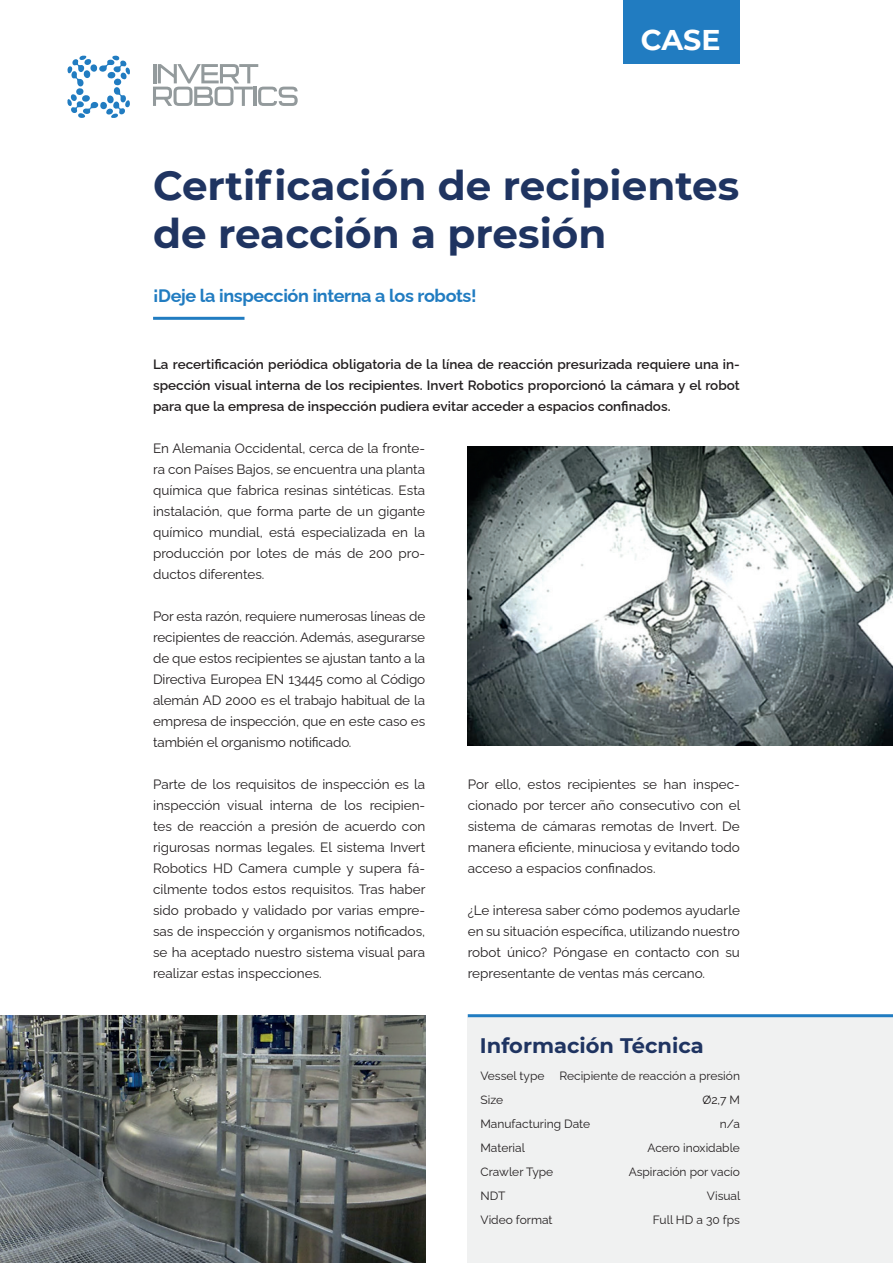
<style>
.page{position:relative;width:893px;height:1263px;background:#fff}
.page>*{position:absolute;margin:0;border:0;box-sizing:border-box;transform-origin:0 0}
.t1{font:700 40.5px/48px "Montserrat";color:#1f3461}
.t2{font:700 28.5px "Montserrat";color:#fff}
.t3{font:700 21px "Montserrat";color:#1f3461}
.t4{font:700 18px "Raleway";letter-spacing:-.02em;color:#217cc1}
.t5{font:13.5px/21px "Raleway";color:#231f20;text-align:justify}
.t6{font:600 13.5px/21px "Raleway";color:#231f20;text-align:justify}
.t7{font:12px/24px "Raleway";color:#231f20}
</style>
<div class="page">
<svg style="left:67px;top:55px;width:63px;height:63px"></svg>
<svg style="left:153px;top:64px;width:145px;height:42px"></svg>
<div style="left:468px;top:1017px;width:425px;height:246px;background:#f0f1f1"></div>
<hr style="left:153px;top:317px;width:91px;height:3px;background:#217cc1">
<hr style="left:468px;top:1014px;width:425px;height:3px;background:#217cc1">
<img style="left:0;top:1016px;width:425px;height:247px">
<div style="left:624px;top:0;width:116px;height:64px;background:#217cc1"></div>
<img style="left:468px;top:446px;width:425px;height:299px">
<h2 class="t2" style="left:641px;top:19px;width:81px">CASE</h2>
<h1 class="t1" style="left:153px;top:159px;width:588px">Certificación de recipientes de reacción a presión</h1>
<h3 class="t4" style="left:153px;top:281px;width:325px">¡Deje la inspección interna a los robots!</h3>
<p class="t6" style="left:153px;top:352px;width:588px">La recertificación periódica obligatoria de la línea de reacción presurizada requiere una in&shy;spección visual interna de los recipientes. Invert Robotics proporcionó la cámara y el robot para que la empresa de inspección pudiera evitar acceder a espacios confinados.</p>
<p class="t5" style="left:153px;top:436px;width:274px">En Alemania Occidental, cerca de la fronte&shy;ra con Países Bajos, se encuentra una planta química que fabrica resinas sintéticas. Esta instalación, que forma parte de un gigante químico mundial, está especializada en la producción por lotes de más de 200 pro&shy;ductos diferentes.</p>
<p class="t5" style="left:153px;top:604px;width:274px">Por esta razón, requiere numerosas líneas de recipientes de reacción. Además, asegurarse de que estos recipientes se ajustan tanto a la Directiva Europea EN 13445 como al Código alemán AD 2000 es el trabajo habitual de la empresa de inspección, que en este caso es también el organismo notificado.</p>
<p class="t5" style="left:153px;top:772px;width:274px">Parte de los requisitos de inspección es la inspección visual interna de los recipien&shy;tes de reacción a presión de acuerdo con rigurosas normas legales. El sistema Invert Robotics HD Camera cumple y supera fá&shy;cilmente todos estos requisitos. Tras haber sido probado y validado por varias empre&shy;sas de inspección y organismos notificados, se ha aceptado nuestro sistema visual para realizar estas inspecciones.</p>
<p class="t5" style="left:468px;top:772px;width:274px">Por ello, estos recipientes se han inspec&shy;cionado por tercer año consecutivo con el sistema de cámaras remotas de Invert. De manera eficiente, minuciosa y evitando todo acceso a espacios confinados.</p>
<p class="t5" style="left:468px;top:898px;width:274px">¿Le interesa saber cómo podemos ayudarle en su situación específica, utilizando nuestro robot único? Póngase en contacto con su representante de ventas más cercano.</p>
<h3 class="t3" style="left:480px;top:1030px;width:225px">Información Técnica</h3>
<p class="t7" style="left:480px;top:1062px;width:261px">Vessel type Recipiente de reacción a presión<br>Size</p>
<p class="t7" style="left:702px;top:1086px;width:39px">Ø2,7 M</p>
<p class="t7" style="left:480px;top:1110px;width:111px">Manufacturing Date</p>
<p class="t7" style="left:720px;top:1110px;width:22px">n/a</p>
<p class="t7" style="left:480px;top:1134px;width:46px">Material</p>
<p class="t7" style="left:647px;top:1134px;width:94px">Acero inoxidable</p>
<p class="t7" style="left:480px;top:1158px;width:74px">Crawler Type</p>
<p class="t7" style="left:629px;top:1158px;width:113px">Aspiración por vacío</p>
<p class="t7" style="left:480px;top:1182px;width:26px">NDT</p>
<p class="t7" style="left:707px;top:1182px;width:35px">Visual</p>
<p class="t7" style="left:480px;top:1206px;width:74px">Video format</p>
<p class="t7" style="left:653px;top:1206px;width:89px">Full HD a 30 fps</p>
</div>
